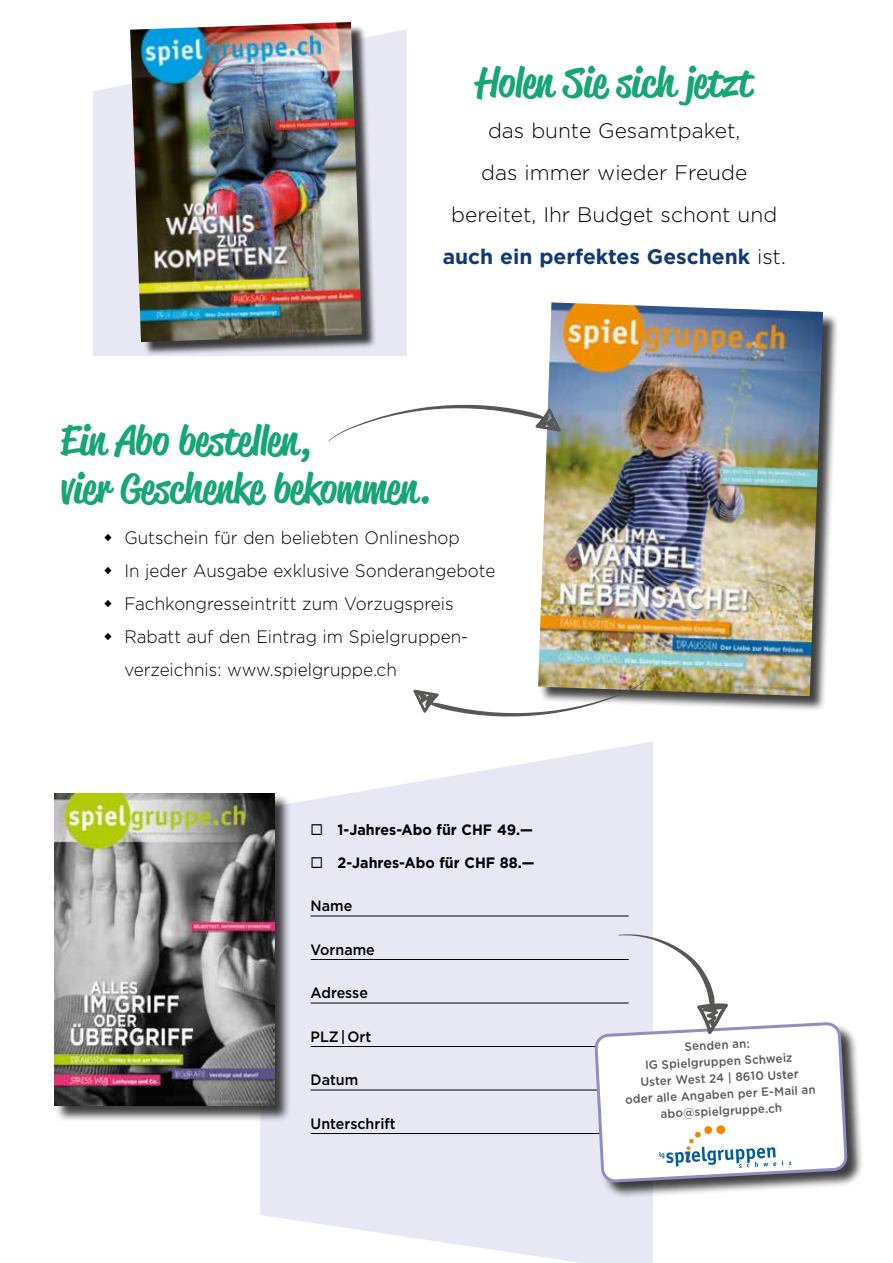
<style>
.page{position:relative;width:893px;height:1263px;background:#fff}
.page>*{position:absolute;margin:0;border:0;box-sizing:border-box;transform-origin:0 0}
.t1{font:500 40.5px/48px "Reklame Script";color:#16a575}
.t2{font:300 21px/42px "Gotham";color:#000;text-align:center}
.t3{font:300 18px "Gotham";color:#000;scale:.95 1}
.t4{font:700 15px "Gotham";color:#000;scale:.95 1}
.t5{font:500 15px "Gotham";color:#000;scale:.95 1}
.t6{font:500 12px/16.5px "Gotham";color:#575756;text-align:center;scale:.95 1}
.s1{font-weight:700;color:#123976}
</style>
<div class="page">
<svg style="left:260px;top:742px;width:393px;height:521px;background:#eaeaf4"></svg>
<div style="left:539px;top:304px;width:300px;height:408px;background:#000;opacity:.75"></div>
<img style="left:538px;top:302px;width:285px;height:394px">
<div style="left:54px;top:794px;width:237px;height:328px;background:#000;opacity:.75"></div>
<img style="left:54px;top:794px;width:221px;height:312px">
<svg style="left:93px;top:29px;width:314px;height:327px;background:#eaeaf5"></svg>
<div style="left:133px;top:25px;width:243px;height:332px;background:#000;opacity:.75"></div>
<img style="left:130px;top:22px;width:232px;height:320px">
<svg style="left:413px;top:679px;width:234px;height:38px"></svg>
<svg style="left:328px;top:403px;width:233px;height:39px"></svg>
<hr style="left:311px;top:916px;width:318px;height:1px;background:#000">
<hr style="left:311px;top:959px;width:318px;height:1px;background:#000">
<hr style="left:311px;top:1003px;width:318px;height:1px;background:#000">
<hr style="left:311px;top:1046px;width:318px;height:1px;background:#000">
<hr style="left:311px;top:1090px;width:318px;height:1px;background:#000">
<hr style="left:311px;top:1133px;width:318px;height:1px;background:#000">
<div style="left:595px;top:1023px;width:269px;height:176px;background:#000;opacity:.75"></div>
<svg style="left:596px;top:933px;width:250px;height:248px"></svg>
<h1 class="t1" style="left:476px;top:58px;width:278px">Holen Sie sich jetzt</h1>
<p class="t2" style="left:443px;top:109px;width:345px">das bunte Gesamtpaket,<br>das immer wieder Freude bereitet, Ihr Budget schont und <span class="s1">auch ein perfektes Geschenk</span> ist.</p>
<h1 class="t1" style="left:61px;top:416px;width:371px">Ein Abo bestellen,<br>vier Geschenke bekommen.</h1>
<p class="t3" style="left:124px;top:526px;width:355px">Gutschein für den beliebten Onlineshop</p>
<p class="t3" style="left:124px;top:559px;width:392px">In jeder Ausgabe exklusive Sonderangebote</p>
<p class="t3" style="left:124px;top:592px;width:348px">Fachkongresseintritt zum Vorzugspreis</p>
<p class="t3" style="left:124px;top:625px;width:363px">Rabatt auf den Eintrag im Spielgruppen-</p>
<p class="t3" style="left:103px;top:658px;width:311px">-verzeichnis: www.spielgruppe.ch</p>
<p class="t4" style="left:311px;top:819px;width:235px">◻ 1-Jahres-Abo für CHF 49.—</p>
<p class="t4" style="left:311px;top:852px;width:237px">◻ 2-Jahres-Abo für CHF 88.—</p>
<p class="t5" style="left:311px;top:896px;width:45px">Name</p>
<p class="t5" style="left:311px;top:940px;width:69px">Vorname</p>
<p class="t5" style="left:311px;top:983px;width:62px">Adresse</p>
<p class="t5" style="left:311px;top:1027px;width:65px">PLZ | Ort</p>
<p class="t5" style="left:311px;top:1070px;width:52px">Datum</p>
<p class="t5" style="left:311px;top:1114px;width:91px">Unterschrift</p>
<p class="t6" style="left:622px;top:1041px;width:202px;rotate:-3deg">Senden an:<br>IG Spielgruppen Schweiz<br>Uster West 24 | 8610 Uster<br>oder alle Angaben per E-Mail an abo@spielgruppe.ch</p>
</div>
